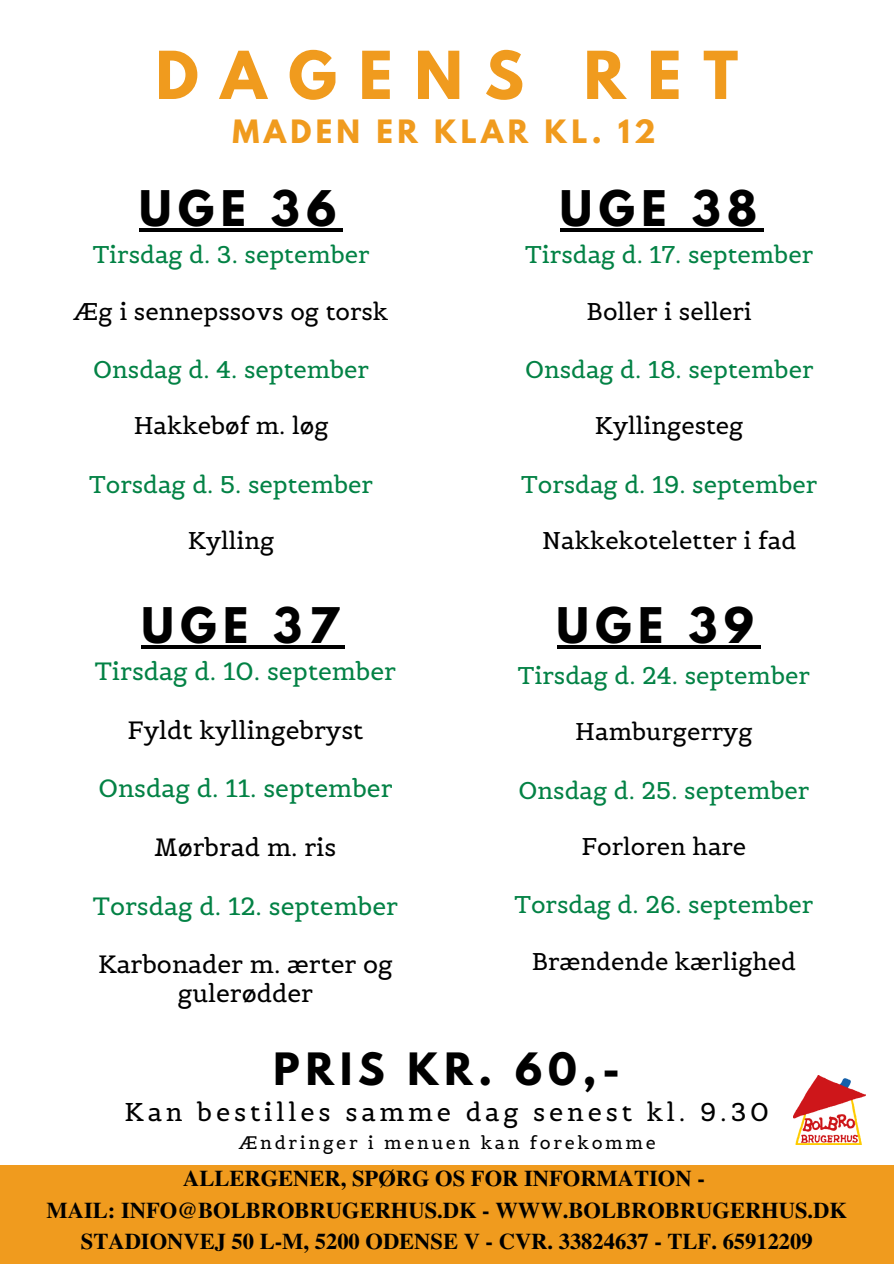
<style>
.page{position:relative;width:894px;height:1264px;background:#fff}
.page>*{position:absolute;margin:0;border:0;box-sizing:border-box;transform-origin:0 0}
.t1{font:700 58.5px "League Spartan";letter-spacing:.375em;color:#f09b1e}
.t2{font:700 43.5px "League Spartan";letter-spacing:.15em;color:#000}
.t3{font:700 39.45px "League Spartan";letter-spacing:.15em;color:#000}
.t4{font:700 28.5px "League Spartan";letter-spacing:.15em;color:#f09b1e}
.t5{font:25.5px "Belgrano";letter-spacing:.15em;color:#000}
.t6{font:24.75px "Belgrano";color:#038245}
.t7{font:24.75px/29.2px "Belgrano";color:#000;text-align:center}
.t8{font:24px "Belgrano";color:#038245}
.t9{font:24px "Belgrano";color:#000}
.t10{font:700 22.5px/31.5px "Te X Gyre Termes";color:#000;text-align:center}
.t11{font:18px "Belgrano";letter-spacing:.15em;color:#000}
</style>
<div class="page">
<div style="left:0;top:1164px;width:893px;height:99px;background:#f09b1e"></div>
<img style="left:793px;top:1075px;width:72px;height:69px">
<hr style="left:560px;top:228px;width:203px;height:3px;background:#000">
<hr style="left:139px;top:228px;width:204px;height:3px;background:#000">
<hr style="left:556px;top:645px;width:204px;height:3px;background:#000">
<hr style="left:141px;top:645px;width:204px;height:3px;background:#000">
<h3 class="t1" style="left:155px;top:46px;width:584px">DAGENS RET</h3>
<h4 class="t4" style="left:232px;top:118px;width:424px">MADEN ER KLAR KL. 12</h4>
<h4 class="t2" style="left:139px;top:187px;width:199px">UGE 36</h4>
<h4 class="t8" style="left:93px;top:239px;width:278px">Tirsdag d. 3. september</h4>
<h4 class="t9" style="left:74px;top:296px;width:316px">Æg i sennepssovs og torsk</h4>
<h2 class="t8" style="left:93px;top:354px;width:277px">Onsdag d. 4. september</h2>
<h2 class="t9" style="left:134px;top:410px;width:196px">Hakkebøf m. løg</h2>
<h4 class="t8" style="left:89px;top:469px;width:285px">Torsdag d. 5. september</h4>
<h4 class="t9" style="left:188px;top:525px;width:88px">Kylling</h4>
<h2 class="t2" style="left:560px;top:187px;width:198px">UGE 38</h2>
<h4 class="t8" style="left:525px;top:239px;width:289px">Tirsdag d. 17. september</h4>
<h4 class="t9" style="left:586px;top:296px;width:167px">Boller i selleri</h4>
<h4 class="t8" style="left:525px;top:354px;width:290px">Onsdag d. 18. september</h4>
<h4 class="t9" style="left:594px;top:410px;width:150px">Kyllingesteg</h4>
<h4 class="t8" style="left:521px;top:469px;width:297px">Torsdag d. 19. september</h4>
<h4 class="t9" style="left:542px;top:525px;width:255px">Nakkekoteletter i fad</h4>
<h4 class="t2" style="left:141px;top:604px;width:198px">UGE 37</h4>
<h4 class="t2" style="left:556px;top:604px;width:199px">UGE 39</h4>
<h4 class="t6" style="left:95px;top:656px;width:303px">Tirsdag d. 10. september</h4>
<h4 class="t7" style="left:127px;top:715px;width:237px">Fyldt kyllingebryst</h4>
<h4 class="t6" style="left:98px;top:773px;width:295px">Onsdag d. 11. september</h4>
<h4 class="t7" style="left:154px;top:832px;width:183px">Mørbrad m. ris</h4>
<h4 class="t6" style="left:93px;top:890px;width:306px">Torsdag d. 12. september</h4>
<h4 class="t7" style="left:98px;top:949px;width:296px">Karbonader m. ærter og gulerødder</h4>
<h4 class="t8" style="left:517px;top:660px;width:293px">Tirsdag d. 24. september</h4>
<h2 class="t9" style="left:575px;top:716px;width:179px">Hamburgerryg</h2>
<p class="t8" style="left:518px;top:774px;width:292px">Onsdag d. 25. september</p>
<h4 class="t9" style="left:581px;top:831px;width:166px">Forloren hare</h4>
<p class="t8" style="left:514px;top:889px;width:300px">Torsdag d. 26. september</p>
<p class="t9" style="left:531px;top:945px;width:266px">Brændende kærlighed</p>
<h4 class="t3" style="left:273px;top:1049px;width:348px">PRIS KR. 60,-</h4>
<h4 class="t5" style="left:125px;top:1095px;width:645px">Kan bestilles samme dag senest kl. 9.30</h4>
<h4 class="t11" style="left:239px;top:1131px;width:418px">Ændringer i menuen kan forekomme</h4>
<h2 class="t10" style="left:183px;top:1161px;width:523px">ALLERGENER, SPØRG OS FOR INFORMATION -</h2>
<h4 class="t10" style="left:47px;top:1193px;width:801px">MAIL: INFO@BOLBROBRUGERHUS.DK - WWW.BOLBROBRUGERHUS.DK<br>STADIONVEJ 50 L-M, 5200 ODENSE V - CVR. 33824637 - TLF. 65912209</h4>
</div>
